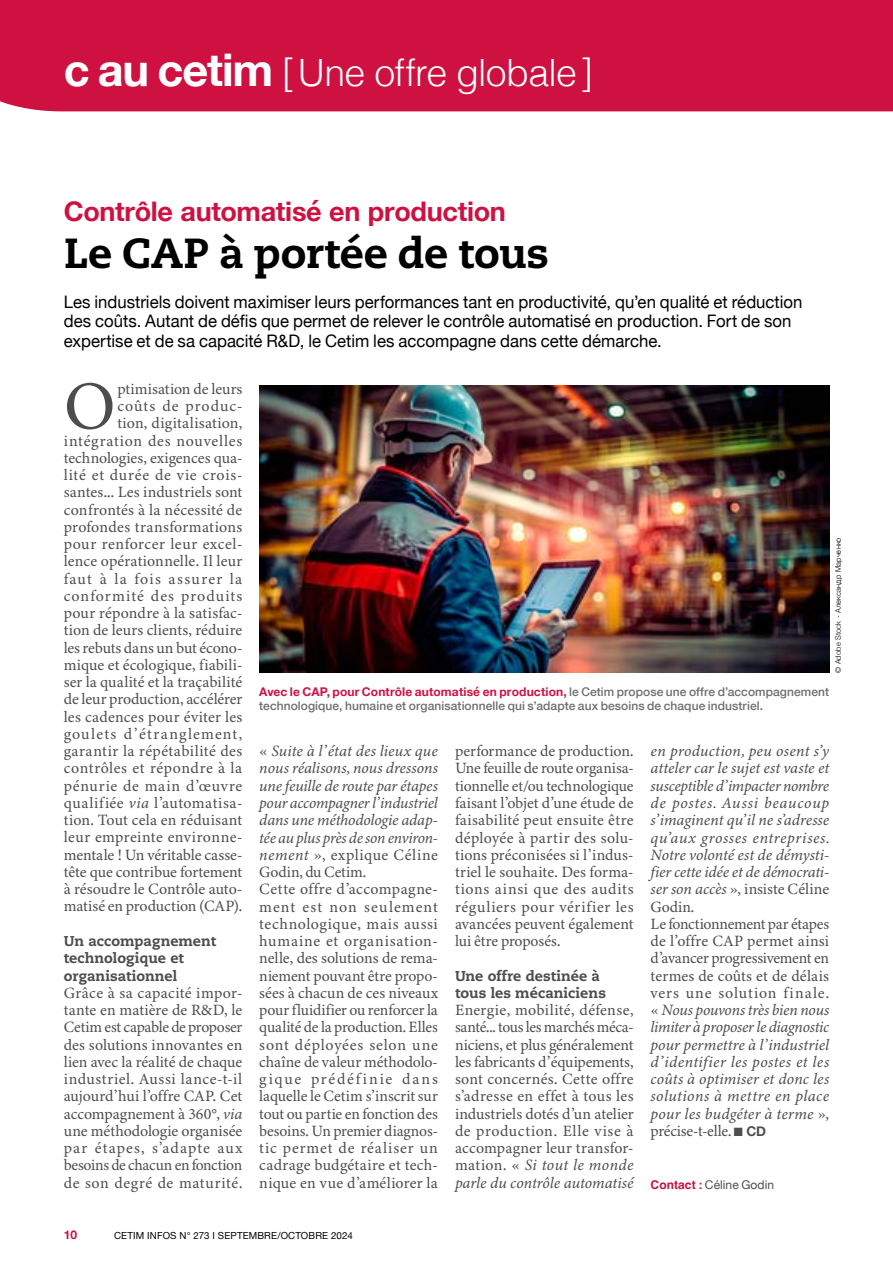
<style>
.page{position:relative;width:893px;height:1263px;background:#fff}
.page>*{position:absolute;margin:0;border:0;box-sizing:border-box;transform-origin:0 0}
.t1{font:68.85px "Minion Variable Concept";color:#4d4d4f}
.t2{font:800 42px "Caecilia LT Pro 85";color:#000}
.t3{font:300 37.5px "Helvetica";letter-spacing:-.015em;color:#fff}
.t4{font:700 27px "Helvetica Neue";letter-spacing:-.01em;color:#ce1141}
.t5{font:17.25px/19.5px "Helvetica Neue";color:#000}
.t6{font:15.75px/17.2px "Minion Variable Concept";letter-spacing:.01em;color:#4d4d4f;text-align:justify}
.t7{font:italic 15.75px/17.2px "Minion Variable Concept";letter-spacing:.005em;color:#4d4d4f}
.t8{font:800 14.25px/17.2px "Caecilia LT Pro 85";color:#4d4d4f}
.t9{font:500 12px/14.2px "Helvetica Neue";letter-spacing:.005em;color:#6d6e71}
.t10{font:12px "Helvetica Neue";letter-spacing:.005em;color:#4d4d4f}
.t11{font:700 12px "Helvetica Neue";color:#ce1141}
.t12{font:9.75px "Helvetica Neue";letter-spacing:.015em;color:#000}
.t13{font:300 7.5px "Helvetica Neue";letter-spacing:.025em;color:#000}
.s1{font-family:"Helvetica Neue";font-weight:700;font-size:45px}
.s2{font-style:italic}
.s3{font-weight:700;color:#ce1141}
.s4{font-style:normal}
.s5{font-family:"Helvetica Neue";font-weight:700;font-style:normal;font-size:13.5px}
.s6{font-family:"Helvetica";font-weight:700;color:#ce1141}
</style>
<div class="page">
<div style="left:0;top:0;width:893px;height:111px;background:#ce1141"></div>
<img style="left:259px;top:385px;width:570px;height:287px">
<h3 class="t3" style="left:64px;top:41px;width:531px"><span class="s1">c au cetim</span> [Une offre globale]</h3>
<h3 class="t4" style="left:64px;top:191px;width:444px">Contrôle automatisé en production</h3>
<h2 class="t2" style="left:64px;top:224px;width:487px">Le CAP à portée de tous</h2>
<p class="t5" style="left:64px;top:293px;width:740px">Les industriels doivent maximiser leurs performances tant en productivité, qu’en qualité et réduction des coûts. Autant de défis que permet de relever le contrôle automatisé en production. Fort de son expertise et de sa capacité R&amp;D, le Cetim les accompagne dans cette démarche.</p>
<h1 class="t1" style="left:64px;top:358px;width:53px">O</h1>
<p class="t6" style="left:64px;top:380px;width:180px;text-align:right">ptimisation de leurs<br>coûts de produc-<br>tion, digitalisation, intégration des nouvelles technologies, exigences qua&shy;lité et durée de vie crois&shy;santes... Les industriels sont confrontés à la nécessité de profondes transformations pour renforcer leur excel&shy;lence opérationnelle. Il leur faut à la fois assurer la conformité des produits pour répondre à la satisfac&shy;tion de leurs clients, réduire les rebuts dans un but écono&shy;mique et écologique, fiabili&shy;ser la qualité et la traçabilité de leur production, accélérer les cadences pour éviter les goulets d’étranglement, garantir la répétabilité des contrôles et répondre à la pénurie de main d’œuvre qualifiée <span class="s2">via</span> l’automatisa&shy;tion. Tout cela en réduisant leur empreinte environne&shy;mentale ! Un véritable casse&shy;tête que contribue fortement à résoudre le Contrôle auto&shy;matisé en production (CAP).</p>
<p class="t8" style="left:64px;top:932px;width:154px">Un accompagnement technologique et organisationnel</p>
<p class="t6" style="left:64px;top:984px;width:180px">Grâce à sa capacité impor&shy;tante en matière de R&amp;D, le Cetim est capable de proposer des solutions innovantes en lien avec la réalité de chaque industriel. Aussi lance-t-il aujourd’hui l’offre CAP. Cet accompagnement à 360°, <span class="s2">via </span>une méthodologie organisée par étapes, s’adapte aux besoins de chacun en fonction de son degré de maturité.</p>
<p class="t13" style="left:832px;top:673px;width:137px;rotate:-90deg">© Adobe Stock - Александр Марченко</p>
<p class="t9" style="left:259px;top:684px;width:571px"><span class="s3">Avec le CAP, pour Contrôle automatisé en production,</span> le Cetim propose une offre d’accompagnement technologique, humaine et organisationnelle qui s’adapte aux besoins de chaque industriel.</p>
<p class="t6" style="left:259px;top:742px;width:180px;text-align:left">« <span class="s2">Suite à l’état des lieux que nous réalisons, nous dressons une feuille de route par étapes pour accompagner l’industriel dans une méthodologie adap&shy;tée au plus près de son environ&shy;nement</span> », explique Céline<br>Godin, du Cetim.<br>Cette offre d’accompagne&shy;ment est non seulement technologique, mais aussi humaine et organisation&shy;nelle, des solutions de rema&shy;niement pouvant être propo&shy;sées à chacun de ces niveaux pour fluidifier ou renforcer la qualité de la production. Elles sont déployées selon une chaîne de valeur méthodolo&shy;gique prédéfinie dans laquelle le Cetim s’inscrit sur tout ou partie en fonction des besoins. Un premier diagnos&shy;tic permet de réaliser un cadrage budgétaire et tech&shy;nique en vue d’améliorer la</p>
<p class="t7" style="left:651px;top:742px;width:180px">en production, peu osent s’y atteler car le sujet est vaste et susceptible d’impacter nombre de postes. Aussi beaucoup s’imaginent qu’il ne s’adresse qu’aux grosses entreprises.<br>Notre volonté est de démysti&shy;fier cette idée et de démocrati&shy;ser son accès <span class="s4">», insiste Céline<br>Godin.<br>Le fonctionnement par étapes de l’offre CAP permet ainsi d’avancer progressivement en termes de coûts et de délais vers une solution finale. «</span> Nous pouvons très bien nous limiter à proposer le diagnostic pour permettre à l’industriel d’identifier les postes et les coûts à optimiser et donc les solutions à mettre en place pour les budgéter à terme <span class="s4">», précise-t-elle.</span> ■ <span class="s5">CD</span></p>
<p class="t6" style="left:455px;top:742px;width:180px">performance de production.<br>Une feuille de route organisa&shy;tionnelle et/ou technologique faisant l’objet d’une étude de faisabilité peut ensuite être déployée à partir des solu&shy;tions préconisées si l’indus&shy;triel le souhaite. Des forma&shy;tions ainsi que des audits réguliers pour vérifier les avancées peuvent également lui être proposés.</p>
<p class="t8" style="left:455px;top:966px;width:152px">Une offre destinée à tous les mécaniciens</p>
<p class="t6" style="left:455px;top:1001px;width:180px">Energie, mobilité, défense, santé... tous les marchés méca&shy;niciens, et plus généralement les fabricants d’équipements, sont concernés. Cette offre s’adresse en effet à tous les industriels dotés d’un atelier de production. Elle vise à accompagner leur transfor&shy;mation. « <span class="s2">Si tout le monde parle du contrôle automatisé</span></p>
<p class="t10" style="left:651px;top:1175px;width:125px"><span class="s6">Contact :</span> Céline Godin</p>
<p class="t11" style="left:64px;top:1225px;width:15px">10</p>
<p class="t12" style="left:114px;top:1229px;width:240px">CETIM INFOS N° 273 I SEPTEMBRE/OCTOBRE 2024</p>
</div>
